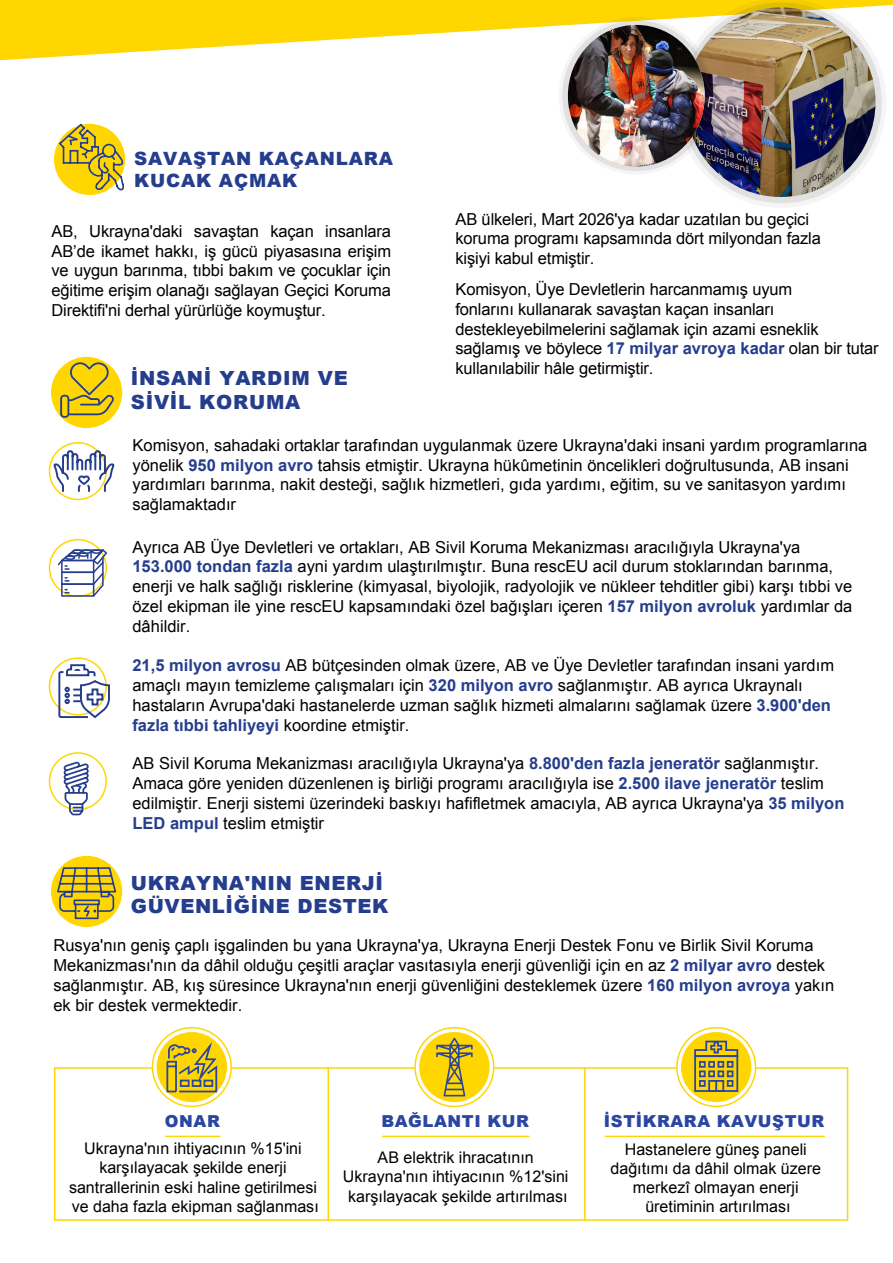
<style>
.page{position:relative;width:893px;height:1263px;background:#fff}
.page>*{position:absolute;margin:0;border:0;box-sizing:border-box;transform-origin:0 0}
.t1{font:900 19.5px/23.4px "Arial";letter-spacing:.03em;color:#253d8d}
.t2{font:900 18.3px/21.9px "Arial";letter-spacing:.045em;color:#253d8d}
.t3{font:16.5px/19.8px "Arial";color:#000}
.t4{font:900 16.5px "Arial";letter-spacing:.035em;color:#2a46a2}
.t5{font:16.05px/19.2px "Arial";color:#000;text-align:center}
.s1{font-weight:700;color:#253d8d}
</style>
<div class="page">
<div style="left:51px;top:357px;width:71px;height:71px;background:#ffd600;border-radius:50%"></div>
<div style="left:51px;top:856px;width:71px;height:71px;background:#ffd600;border-radius:50%"></div>
<div style="left:49px;top:442px;width:58px;height:58px;border:2px solid #ffd600;border-radius:50%"></div>
<div style="left:49px;top:539px;width:58px;height:58px;border:2px solid #ffd600;border-radius:50%"></div>
<div style="left:54px;top:124px;width:71px;height:71px;background:#ffd600;border-radius:50%"></div>
<svg style="left:58px;top:123px;width:68px;height:68px"></svg>
<svg style="left:60px;top:362px;width:54px;height:56px"></svg>
<svg style="left:53px;top:450px;width:62px;height:43px"></svg>
<svg style="left:58px;top:549px;width:49px;height:48px"></svg>
<div style="left:49px;top:657px;width:58px;height:58px;border:2px solid #ffd600;border-radius:50%"></div>
<svg style="left:57px;top:663px;width:53px;height:56px"></svg>
<div style="left:49px;top:752px;width:58px;height:58px;border:2px solid #ffd600;border-radius:50%"></div>
<svg style="left:64px;top:762px;width:25px;height:53px"></svg>
<hr style="left:328px;top:1068px;width:1px;height:152px;background:#ffd600">
<hr style="left:54px;top:1068px;width:2px;height:152px;background:#ffd600">
<hr style="left:55px;top:1067px;width:97px;height:2px;background:#ffd600">
<hr style="left:55px;top:1219px;width:793px;height:2px;background:#ffd600">
<hr style="left:232px;top:1067px;width:183px;height:2px;background:#ffd600">
<hr style="left:494px;top:1067px;width:182px;height:2px;background:#ffd600">
<hr style="left:756px;top:1067px;width:91px;height:2px;background:#ffd600">
<hr style="left:383px;top:1135px;width:146px;height:2px;background:#ffd600">
<hr style="left:166px;top:1135px;width:54px;height:2px;background:#ffd600">
<hr style="left:605px;top:1135px;width:219px;height:2px;background:#ffd600">
<hr style="left:847px;top:1068px;width:1px;height:152px;background:#ffd600">
<hr style="left:584px;top:1068px;width:2px;height:152px;background:#ffd600">
<div style="left:157px;top:1032px;width:70px;height:70px;background:#ffd600;border-radius:50%"></div>
<div style="left:419px;top:1032px;width:71px;height:70px;background:#ffd600;border-radius:50%"></div>
<div style="left:681px;top:1032px;width:70px;height:70px;background:#ffd600;border-radius:50%"></div>
<svg style="left:436px;top:1038px;width:37px;height:58px"></svg>
<svg style="left:693px;top:1040px;width:46px;height:52px"></svg>
<svg style="left:166px;top:1037px;width:52px;height:56px"></svg>
<div style="left:414px;top:1027px;width:80px;height:80px;border:2px solid #ffd600;border-radius:50%"></div>
<div style="left:676px;top:1027px;width:80px;height:80px;border:2px solid #ffd600;border-radius:50%"></div>
<div style="left:152px;top:1027px;width:80px;height:80px;border:2px solid #ffd600;border-radius:50%"></div>
<svg style="left:56px;top:866px;width:61px;height:54px"></svg>
<svg style="left:0;top:0;width:893px;height:60px;fill:#ffd600"></svg>
<svg style="left:676px;top:0;width:210px;height:204px"></svg>
<img style="left:686px;top:7px;width:189px;height:190px;border-radius:95px">
<svg style="left:559px;top:17px;width:155px;height:158px"></svg>
<img style="left:568px;top:25px;width:137px;height:142px">
<p class="t2" style="left:134px;top:147px;width:261px">SAVAŞTAN KAÇANLARA<br>KUCAK AÇMAK</p>
<p class="t3" style="left:52px;top:221px;width:341px;text-align:justify">AB, Ukrayna'daki savaştan kaçan insanlara AB’de ikamet hakkı, iş gücü piyasasına erişim ve uygun barınma, tıbbi bakım ve çocuklar için eğitime erişim olanağı sağlayan Geçici Koruma Direktifi'ni derhal yürürlüğe koymuştur.</p>
<p class="t1" style="left:131px;top:366px;width:218px">İNSANİ YARDIM VE<br>SİVİL KORUMA</p>
<p class="t3" style="left:455px;top:209px;width:367px">AB ülkeleri, Mart 2026'ya kadar uzatılan bu geçici koruma programı kapsamında dört milyondan fazla kişiyi kabul etmiştir.</p>
<p class="t3" style="left:455px;top:279px;width:425px">Komisyon, Üye Devletlerin harcanmamış uyum<br>fonlarını kullanarak savaştan kaçan insanları destekleyebilmelerini sağlamak için azami esneklik sağlamış ve böylece <span class="s1">17 milyar avroya kadar</span> olan bir tutar kullanılabilir hâle getirmiştir.</p>
<p class="t3" style="left:132px;top:435px;width:736px">Komisyon, sahadaki ortaklar tarafından uygulanmak üzere Ukrayna'daki insani yardım programlarına yönelik <span class="s1">950 milyon avro</span> tahsis etmiştir. Ukrayna hükûmetinin öncelikleri doğrultusunda, AB insani yardımları barınma, nakit desteği, sağlık hizmetleri, gıda yardımı, eğitim, su ve sanitasyon yardımı sağlamaktadır</p>
<p class="t3" style="left:132px;top:537px;width:721px">Ayrıca AB Üye Devletleri ve ortakları, AB Sivil Koruma Mekanizması aracılığıyla Ukrayna'ya <span class="s1">153.000 tondan fazla</span> ayni yardım ulaştırılmıştır. Buna rescEU acil durum stoklarından barınma, enerji ve halk sağlığı risklerine (kimyasal, biyolojik, radyolojik ve nükleer tehditler gibi) karşı tıbbi ve özel ekipman ile yine rescEU kapsamındaki özel bağışları içeren <span class="s1">157 milyon avroluk</span> yardımlar da dâhildir.</p>
<p class="t3" style="left:132px;top:656px;width:703px"><span class="s1">21,5 milyon avrosu</span> AB bütçesinden olmak üzere, AB ve Üye Devletler tarafından insani yardım amaçlı mayın temizleme çalışmaları için <span class="s1">320 milyon avro</span> sağlanmıştır. AB ayrıca Ukraynalı hastaların Avrupa'daki hastanelerde uzman sağlık hizmeti almalarını sağlamak üzere <span class="s1">3.900'den fazla tıbbi tahliyeyi</span> koordine etmiştir.</p>
<p class="t3" style="left:132px;top:754px;width:713px">AB Sivil Koruma Mekanizması aracılığıyla Ukrayna'ya <span class="s1">8.800'den fazla jeneratör</span> sağlanmıştır.<br>Amaca göre yeniden düzenlenen iş birliği programı aracılığıyla ise <span class="s1">2.500 ilave jeneratör</span> teslim edilmiştir. Enerji sistemi üzerindeki baskıyı hafifletmek amacıyla, AB ayrıca Ukrayna'ya <span class="s1">35 milyon LED ampul</span> teslim etmiştir</p>
<p class="t1" style="left:131px;top:871px;width:259px">UKRAYNA'NIN ENERJİ<br>GÜVENLİĞİNE DESTEK</p>
<p class="t3" style="left:53px;top:935px;width:782px">Rusya'nın geniş çaplı işgalinden bu yana Ukrayna'ya, Ukrayna Enerji Destek Fonu ve Birlik Sivil Koruma Mekanizması'nın da dâhil olduğu çeşitli araçlar vasıtasıyla enerji güvenliği için en az <span class="s1">2 milyar avro</span> destek sağlanmıştır. AB, kış süresince Ukrayna'nın enerji güvenliğini desteklemek üzere <span class="s1">160 milyon avroya</span> yakın ek bir destek vermektedir.</p>
<p class="t4" style="left:381px;top:1109px;width:149px">BAĞLANTI KUR</p>
<p class="t4" style="left:604px;top:1109px;width:222px">İSTİKRARA KAVUŞTUR</p>
<p class="t4" style="left:165px;top:1109px;width:56px">ONAR</p>
<p class="t5" style="left:69px;top:1139px;width:251px">Ukrayna'nın ihtiyacının %15'ini karşılayacak şekilde enerji santrallerinin eski haline getirilmesi ve daha fazla ekipman sağlanması</p>
<p class="t5" style="left:343px;top:1148px;width:227px">AB elektrik ihracatının<br>Ukrayna'nın ihtiyacının %12'sini karşılayacak şekilde artırılması</p>
<p class="t5" style="left:610px;top:1139px;width:212px">Hastanelere güneş paneli dağıtımı da dâhil olmak üzere merkezî olmayan enerji üretiminin artırılması</p>
</div>
